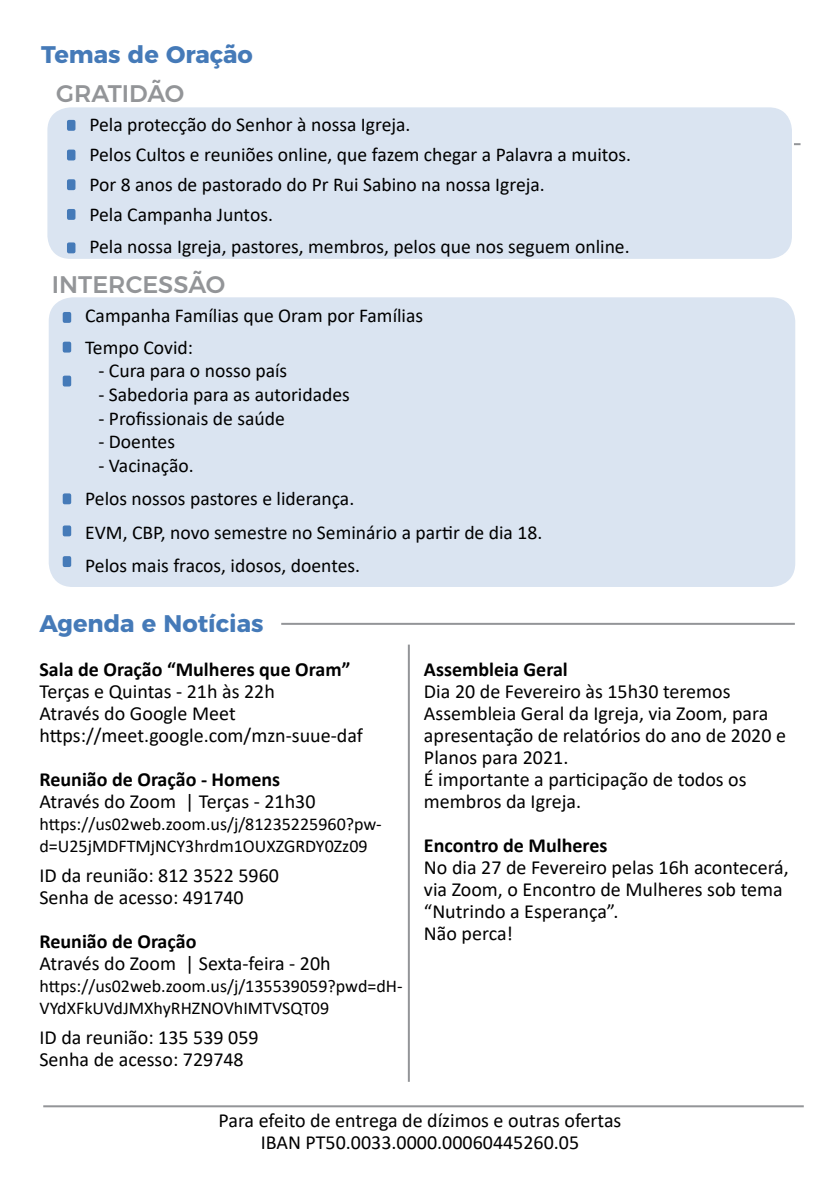
<style>
.page{position:relative;width:840px;height:1191px;background:#fff}
.page>*{position:absolute;margin:0;border:0;box-sizing:border-box;transform-origin:0 0}
.t1{font:700 24px "Montserrat";color:#457ab8}
.t2{font:500 24px "Montserrat";letter-spacing:-.02em;color:#939598}
.t3{font:20px/22px "Calibri";color:#000}
.t4{font:700 20px "Calibri";color:#000}
.t5{font:19.6px/30px "Calibri";color:#000}
.t6{font:18px/22px "Calibri";color:#000}
</style>
<div class="page">
<hr style="left:270px;top:143px;width:530px;height:2px;background:#939598">
<div style="left:46px;top:106px;width:746px;height:154px;background:#dae4f1;border-radius:24px"></div>
<div style="left:45px;top:105px;width:748px;height:156px;border:2px solid #fff;border-radius:24px"></div>
<div style="left:49px;top:297px;width:745px;height:290px;background:#dae4f1;border-radius:24px"></div>
<div style="left:67px;top:150px;width:8px;height:10px;background:#457ab8;border-radius:2px"></div>
<div style="left:67px;top:179px;width:8px;height:11px;background:#457ab8;border-radius:2px"></div>
<div style="left:67px;top:209px;width:8px;height:11px;background:#457ab8;border-radius:2px"></div>
<div style="left:67px;top:242px;width:8px;height:11px;background:#457ab8;border-radius:2px"></div>
<div style="left:63px;top:342px;width:8px;height:10px;background:#457ab8;border-radius:2px"></div>
<div style="left:63px;top:375px;width:8px;height:11px;background:#457ab8;border-radius:2px"></div>
<div style="left:63px;top:493px;width:8px;height:11px;background:#457ab8;border-radius:2px"></div>
<div style="left:63px;top:525px;width:8px;height:11px;background:#457ab8;border-radius:2px"></div>
<div style="left:63px;top:556px;width:8px;height:11px;background:#457ab8;border-radius:2px"></div>
<div style="left:67px;top:120px;width:8px;height:11px;background:#457ab8;border-radius:2px"></div>
<div style="left:63px;top:312px;width:8px;height:11px;background:#457ab8;border-radius:2px"></div>
<hr style="left:281px;top:623px;width:513px;height:2px;background:#939598">
<hr style="left:407px;top:644px;width:2px;height:437px;background:#939598">
<hr style="left:43px;top:1105px;width:760px;height:2px;background:#939598">
<p class="t1" style="left:41px;top:35px;width:213px">Temas de Oração</p>
<p class="t2" style="left:56px;top:74px;width:16px">GRATI</p>
<p class="t2" style="left:129px;top:74px;width:55px">DÃO</p>
<p class="t5" style="left:89px;top:109px;width:543px">Pela protecção do Senhor à nossa Igreja.<br>Pelos Cultos e reuniões online, que fazem chegar a Palavra a muitos.<br>Por 8 anos de pastorado do Pr Rui Sabino na nossa Igreja.<br>Pela Campanha Juntos.</p>
<p class="t5" style="left:89px;top:231px;width:541px">Pela nossa Igreja, pastores, membros, pelos que nos seguem online.</p>
<p class="t2" style="left:52px;top:265px;width:43px">INTERCESS</p>
<p class="t2" style="left:188px;top:265px;width:37px">ÃO</p>
<p class="t5" style="left:85px;top:300px;width:339px;line-height:31.6px">Campanha Famílias que Oram por Famílias<br>Tempo Covid:</p>
<p class="t5" style="left:98px;top:355px;width:190px">- Cura para o nosso país</p>
<p class="t5" style="left:98px;top:379px;width:253px">- Sabedoria para as autoridades</p>
<p class="t5" style="left:98px;top:402px;width:188px">- Profissionais de saúde</p>
<p class="t5" style="left:98px;top:426px;width:78px">- Doentes</p>
<p class="t5" style="left:85px;top:448px;width:458px;line-height:33.6px;text-indent:13px">- Vacinação.<br>Pelos nossos pastores e liderança.<br>EVM, CBP, novo semestre no Seminário a partir de dia 18.<br>Pelos mais fracos, idosos, doentes.</p>
<p class="t1" style="left:39px;top:603px;width:225px">Agenda e Notícias</p>
<p class="t4" style="left:39px;top:655px;width:312px">Sala de Oração “Mulheres que Oram”</p>
<p class="t3" style="left:39px;top:679px;width:325px">Terças e Quintas - 21h às 22h<br>Através do Google Meet https://meet.google.com/mzn-suue-daf</p>
<p class="t4" style="left:39px;top:765px;width:242px">Reunião de Oração - Homens</p>
<p class="t3" style="left:39px;top:789px;width:277px">Através do Zoom | Terças - 21h30</p>
<p class="t6" style="left:39px;top:812px;width:343px">https://us02web.zoom.us/j/81235225960?pw&shy;d=U25jMDFTMjNCY3hrdm1OUXZGRDY0Zz09</p>
<p class="t3" style="left:39px;top:863px;width:241px">ID da reunião: 812 3522 5960<br>Senha de acesso: 491740</p>
<p class="t4" style="left:39px;top:927px;width:158px">Reunião de Oração</p>
<p class="t3" style="left:39px;top:951px;width:292px">Através do Zoom | Sexta-feira - 20h</p>
<p class="t6" style="left:39px;top:974px;width:364px">https://us02web.zoom.us/j/135539059?pwd=dH-<br>VYdXFkUVdJMXhyRHZNOVhIMTVSQT09</p>
<p class="t3" style="left:39px;top:1025px;width:221px">ID da reunião: 135 539 059<br>Senha de acesso: 729748</p>
<p class="t4" style="left:424px;top:655px;width:145px">Assembleia Geral</p>
<p class="t3" style="left:424px;top:680px;width:363px">Dia 20 de Fevereiro às 15h30 teremos<br>Assembleia Geral da Igreja, via Zoom, para apresentação de relatórios do ano de 2020 e<br>Planos para 2021.<br>É importante a participação de todos os membros da Igreja.</p>
<p class="t4" style="left:424px;top:831px;width:185px">Encontro de Mulheres</p>
<p class="t3" style="left:424px;top:856px;width:366px">No dia 27 de Fevereiro pelas 16h acontecerá, via Zoom, o Encontro de Mulheres sob tema “Nutrindo a Esperança”.<br>Não perca!</p>
<p class="t3" style="left:218px;top:1108px;width:404px;text-align:center">Para efeito de entrega de dízimos e outras ofertas<br>IBAN PT50.0033.0000.00060445260.05</p>
</div>
